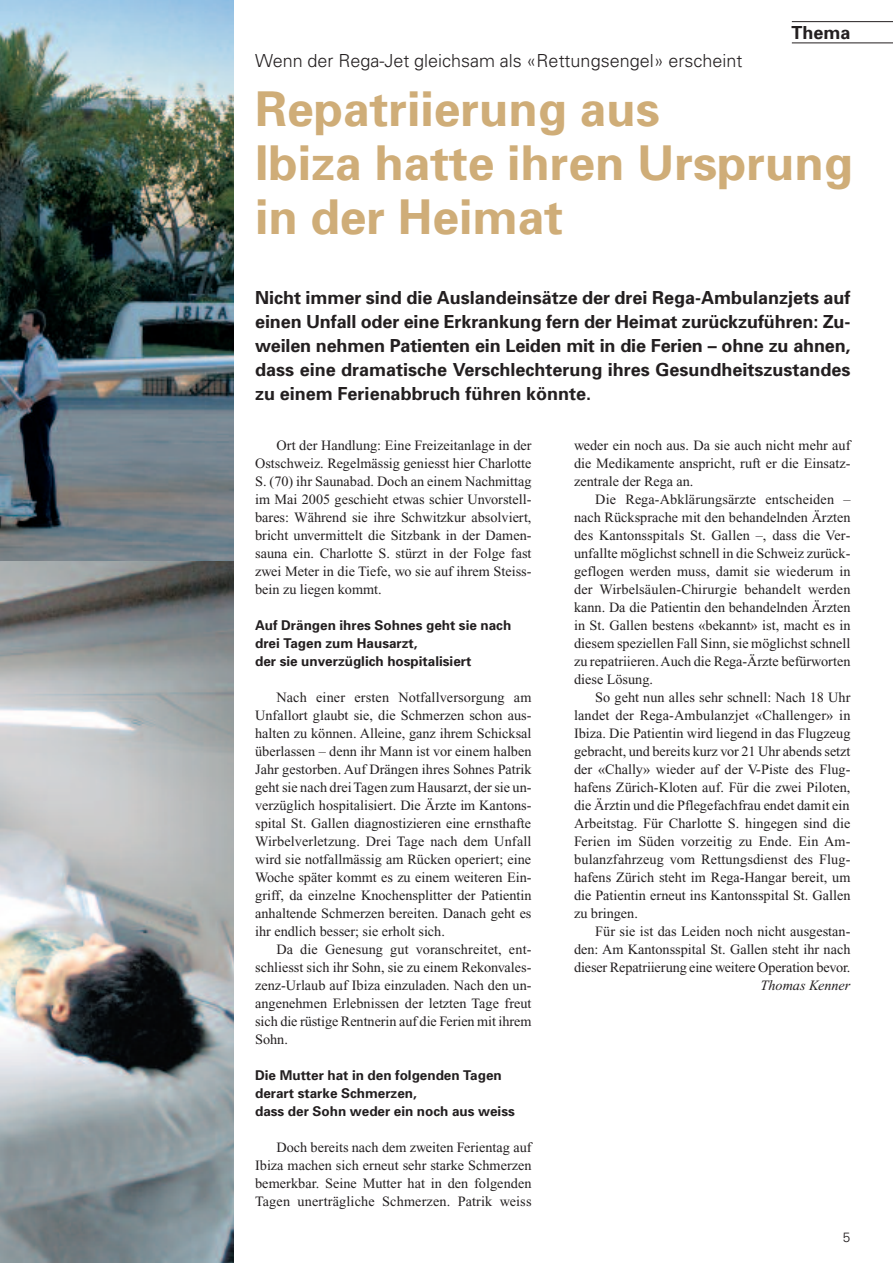
<style>
.page{position:relative;width:893px;height:1263px;background:#fff}
.page>*{position:absolute;margin:0;border:0;box-sizing:border-box;transform-origin:0 0}
.t1{font:700 48px/54px "Univers";color:#cfad78}
.t2{font:700 18px/24px "Univers";color:#231f20;text-align:justify}
.t3{font:300 18px "Univers";color:#231f20}
.t4{font:14.25px/18px "Times New Roman";color:#231f20;text-align:justify}
.t5{font:italic 14.25px "Times New Roman";color:#231f20}
.t6{font:700 13.5px/18px "Univers";color:#231f20}
.t7{font:300 13.5px "Univers";color:#231f20}
</style>
<div class="page">
<hr style="left:792px;top:21px;width:101px;height:1px;background:#231f20">
<hr style="left:792px;top:43px;width:101px;height:1px;background:#231f20">
<img style="left:0;top:0;width:234px;height:561px">
<svg style="left:0;top:561px;width:234px;height:702px;background:#999ea0"></svg>
<p class="t2" style="left:791px;top:22px;width:61px">Thema</p>
<p class="t3" style="left:255px;top:54px;width:489px">Wenn der Rega-Jet gleichsam als «Rettungsengel» erscheint</p>
<h1 class="t1" style="left:255px;top:86px;width:600px">Repatriierung aus<br>Ibiza hatte ihren Ursprung in der Heimat</h1>
<p class="t2" style="left:255px;top:287px;width:597px">Nicht immer sind die Auslandeinsätze der drei Rega-Ambulanzjets auf einen Unfall oder eine Erkrankung fern der Heimat zurückzuführen: Zu&shy;weilen nehmen Patienten ein Leiden mit in die Ferien – ohne zu ahnen, dass eine dramatische Verschlechterung ihres Gesundheitszustandes zu einem Ferienabbruch führen könnte.</p>
<p class="t4" style="left:255px;top:438px;width:278px;text-indent:21px">Ort der Handlung: Eine Freizeitanlage in der Ostschweiz. Regelmässig geniesst hier Charlotte S. (70) ihr Saunabad. Doch an einem Nachmittag im Mai 2005 geschieht etwas schier Unvorstell&shy;bares: Während sie ihre Schwitzkur absolviert, bricht unvermittelt die Sitzbank in der Damen&shy;sauna ein. Charlotte S. stürzt in der Folge fast zwei Meter in die Tiefe, wo sie auf ihrem Steiss&shy;bein zu liegen kommt.</p>
<p class="t6" style="left:255px;top:617px;width:258px">Auf Drängen ihres Sohnes geht sie nach drei Tagen zum Hausarzt,<br>der sie unverzüglich hospitalisiert</p>
<p class="t4" style="left:255px;top:690px;width:278px;text-indent:21px">Nach einer ersten Notfallversorgung am Unfallort glaubt sie, die Schmerzen schon aus&shy;halten zu können. Alleine, ganz ihrem Schicksal überlassen – denn ihr Mann ist vor einem halben Jahr gestorben. Auf Drängen ihres Sohnes Patrik geht sie nach dreiTagen zum Hausarzt, der sie un&shy;verzüglich hospitalisiert. Die Ärzte im Kantons&shy;spital St. Gallen diagnostizieren eine ernsthafte Wirbelverletzung. Drei Tage nach dem Unfall wird sie notfallmässig am Rücken operiert; eine Woche später kommt es zu einem weiteren Ein&shy;griff, da einzelne Knochensplitter der Patientin anhaltende Schmerzen bereiten. Danach geht es ihr endlich besser; sie erholt sich.</p>
<p class="t4" style="left:255px;top:942px;width:278px;text-indent:21px">Da die Genesung gut voranschreitet, ent&shy;schliesst sich ihr Sohn, sie zu einem Rekonvales&shy;zenz-Urlaub auf Ibiza einzuladen. Nach den un&shy;angenehmen Erlebnissen der letzten Tage freut sich die rüstige Rentnerin auf die Ferien mit ihrem Sohn.</p>
<p class="t6" style="left:255px;top:1067px;width:261px">Die Mutter hat in den folgenden Tagen derart starke Schmerzen,<br>dass der Sohn weder ein noch aus weiss</p>
<p class="t4" style="left:255px;top:1140px;width:278px;text-indent:21px">Doch bereits nach dem zweiten Ferientag auf Ibiza machen sich erneut sehr starke Schmerzen bemerkbar. Seine Mutter hat in den folgenden Tagen unerträgliche Schmerzen. Patrik weiss</p>
<p class="t4" style="left:574px;top:438px;width:278px">weder ein noch aus. Da sie auch nicht mehr auf die Medikamente anspricht, ruft er die Einsatz&shy;zentrale der Rega an.</p>
<p class="t4" style="left:574px;top:492px;width:278px;text-indent:21px">Die Rega-Abklärungsärzte entscheiden – nach Rücksprache mit den behandelnden Ärzten des Kantonsspitals St. Gallen –, dass die Ver&shy;unfallte möglichst schnell in die Schweiz zurück&shy;geflogen werden muss, damit sie wiederum in der Wirbelsäulen-Chirurgie behandelt werden kann. Da die Patientin den behandelnden Ärzten in St. Gallen bestens «bekannt» ist, macht es in diesem speziellen Fall Sinn, sie möglichst schnell zu repatriieren.Auch die Rega-Ärzte befürworten diese Lösung.</p>
<p class="t4" style="left:574px;top:690px;width:278px;text-indent:21px">So geht nun alles sehr schnell: Nach 18 Uhr landet der Rega-Ambulanzjet «Challenger» in Ibiza. Die Patientin wird liegend in das Flugzeug gebracht, und bereits kurz vor 21 Uhr abends setzt der «Chally» wieder auf der V-Piste des Flug&shy;hafens Zürich-Kloten auf. Für die zwei Piloten, die Ärztin und die Pflegefachfrau endet damit ein Arbeitstag. Für Charlotte S. hingegen sind die Ferien im Süden vorzeitig zu Ende. Ein Am&shy;bulanzfahrzeug vom Rettungsdienst des Flug&shy;hafens Zürich steht im Rega-Hangar bereit, um die Patientin erneut ins Kantonsspital St. Gallen zu bringen.</p>
<p class="t4" style="left:574px;top:924px;width:278px;text-indent:21px">Für sie ist das Leiden noch nicht ausgestan&shy;den: Am Kantonsspital St. Gallen steht ihr nach dieser Repatriierung eine weitere Operation bevor.</p>
<p class="t5" style="left:760px;top:980px;width:91px">Thomas Kenner</p>
<p class="t7" style="left:843px;top:1232px;width:9px">5</p>
</div>
